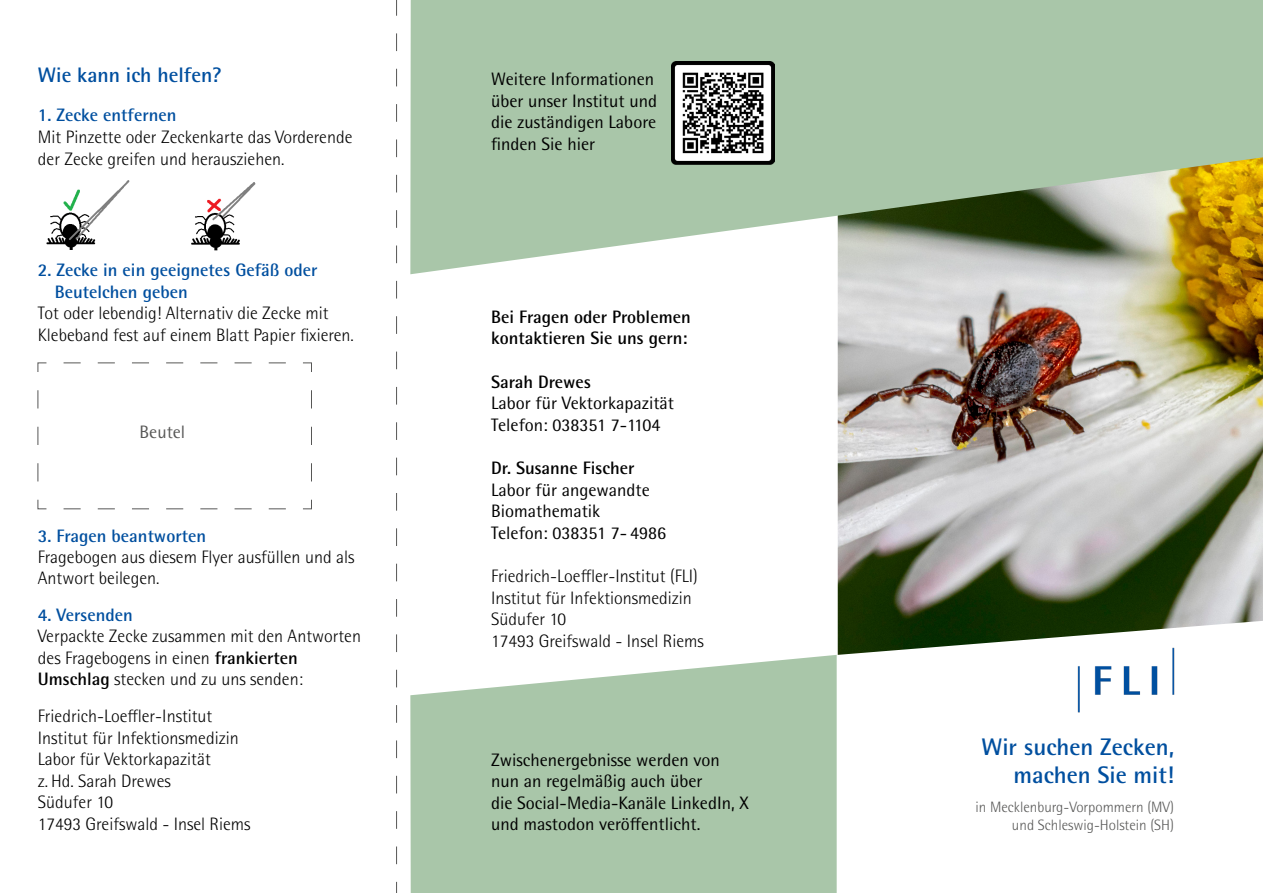
<style>
.page{position:relative;width:1263px;height:893px;background:#fff}
.page>*{position:absolute;margin:0;border:0;box-sizing:border-box;transform-origin:0 0}
.t1{font:700 24px/28.8px "Rotis Semi Sans Std";color:#004f9f;text-align:right}
.t2{font:700 21px "Rotis Semi Sans Std";color:#004f9f}
.t3{font:300 18px/21.6px "Rotis Semi Sans Std";color:#000}
.t4{font:18px/21.6px "Rotis Semi Sans Std";color:#000}
.t5{font:700 18px/21.6px "Rotis Semi Sans Std";color:#004f9f}
.t6{font:700 18px/21.6px "Rotis Semi Sans Std";color:#000}
.t7{font:18px "Rotis Semi Sans Std";color:#575756}
.t8{font:300 15px/18px "Rotis Semi Sans Std";color:#575756;text-align:right}
.s1{font-weight:700}
</style>
<div class="page">
<svg style="left:410px;top:655px;width:427px;height:238px;background:#b0cab0"></svg>
<img style="left:838px;top:274px;width:425px;height:381px">
<svg style="left:410px;top:0;width:853px;height:274px;background:#abc0a1"></svg>
<img style="left:672px;top:62px;width:102px;height:130px">
<svg style="left:396px;top:0;width:1px;height:893px"></svg>
<img style="left:1077px;top:646px;width:97px;height:67px">
<svg style="left:37px;top:362px;width:275px;height:148px"></svg>
<img style="left:46px;top:180px;width:210px;height:71px">
<p class="t2" style="left:38px;top:62px;width:185px">Wie kann ich helfen?</p>
<p class="t5" style="left:38px;top:104px;width:140px">1. Zecke entfernen</p>
<p class="t3" style="left:38px;top:126px;width:316px">Mit Pinzette oder Zeckenkarte das Vorderende der Zecke greifen und herausziehen.</p>
<p class="t5" style="left:55px;top:259px;width:264px;text-indent:-17px">2. Zecke in ein geeignetes Gefäß oder<br>Beutelchen geben</p>
<p class="t3" style="left:38px;top:303px;width:317px">Tot oder lebendig! Alternativ die Zecke mit<br>Klebeband fest auf einem Blatt Papier fixieren.</p>
<p class="t7" style="left:140px;top:421px;width:47px">Beutel</p>
<p class="t5" style="left:38px;top:525px;width:170px">3. Fragen beantworten</p>
<p class="t3" style="left:38px;top:547px;width:318px;line-height:21px">Fragebogen aus diesem Flyer ausfüllen und als<br>Antwort beilegen.</p>
<p class="t5" style="left:38px;top:603px;width:97px">4. Versenden</p>
<p class="t3" style="left:38px;top:625px;width:325px">Verpackte Zecke zusammen mit den Antworten des Fragebogens in einen <span class="s1">frankierten<br>Umschlag</span> stecken und zu uns senden:</p>
<p class="t3" style="left:38px;top:705px;width:214px">Friedrich-Loeffler-Institut<br>Institut für Infektionsmedizin<br>Labor für Vektorkapazität<br>z. Hd. Sarah Drewes<br>Südufer 10<br>17493 Greifswald - Insel Riems</p>
<p class="t4" style="left:491px;top:68px;width:167px">Weitere Informationen über unser Institut und die zuständigen Labore finden Sie hier</p>
<p class="t6" style="left:491px;top:306px;width:201px">Bei Fragen oder Problemen kontaktieren Sie uns gern:</p>
<p class="t6" style="left:491px;top:370px;width:102px">Sarah Drewes</p>
<p class="t4" style="left:491px;top:392px;width:184px">Labor für Vektorkapazität<br>Telefon: 038351 7-1104</p>
<p class="t6" style="left:491px;top:457px;width:145px">Dr. Susanne Fischer</p>
<p class="t4" style="left:491px;top:479px;width:176px">Labor für angewandte<br>Biomathematik<br>Telefon: 038351 7- 4986</p>
<p class="t3" style="left:491px;top:565px;width:214px">Friedrich-Loeffler-Institut (FLI)<br>Institut für Infektionsmedizin<br>Südufer 10<br>17493 Greifswald - Insel Riems</p>
<p class="t4" style="left:491px;top:749px;width:259px">Zwischenergebnisse werden von nun an regelmäßig auch über<br>die Social-Media-Kanäle LinkedIn, X und mastodon veröffentlicht.</p>
<h1 class="t1" style="left:981px;top:732px;width:194px">Wir suchen Zecken, machen Sie mit!</h1>
<p class="t8" style="left:975px;top:798px;width:200px">in Mecklenburg-Vorpommern (MV) und Schleswig-Holstein (SH)</p>
</div>
